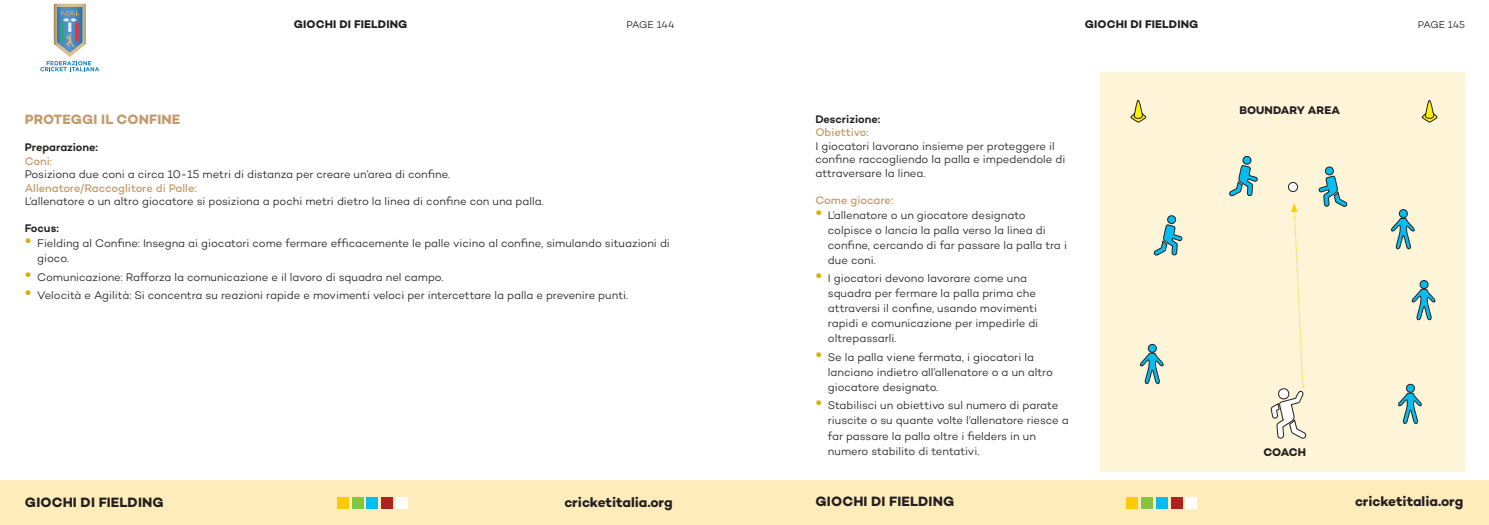
<style>
.page{position:relative;width:1489px;height:525px;background:#fff}
.page>*{position:absolute;margin:0;border:0;box-sizing:border-box;transform-origin:0 0}
.t1{font:700 13.75px "Campton";color:#231f20}
.t2{font:700 13.75px "Campton";letter-spacing:.01em;color:#c39a6b}
.t3{font:300 11.25px/15px "Campton";letter-spacing:-.005em;color:#231f20}
.t4{font:500 11.25px "Campton";letter-spacing:-.005em;color:#c39a6b}
.t5{font:700 11.25px "Campton";letter-spacing:.01em;color:#231f20}
.t6{font:600 11.25px "Campton";color:#231f20}
.t7{font:300 10px "Campton";letter-spacing:-.015em;color:#231f20}
.s1{font-size:21.25px;color:#d9ad07}
</style>
<div class="page">
<div style="left:0;top:479px;width:1488px;height:45px;background:#feedbb"></div>
<svg style="left:40px;top:4px;width:59px;height:67px"></svg>
<div style="left:1100px;top:72px;width:364px;height:399px;background:#fef4d7"></div>
<div style="left:1148px;top:344px;width:8px;height:8px;background:#01bdf2;border-radius:50%"></div>
<div style="left:1147px;top:344px;width:9px;height:8px;border:1px solid #231f20;border-radius:50%"></div>
<svg style="left:1140px;top:352px;width:24px;height:32px"></svg>
<svg style="left:1399px;top:209px;width:8px;height:8px"></svg>
<div style="left:1398px;top:209px;width:9px;height:9px;border:1px solid #231f20;border-radius:50%"></div>
<svg style="left:1391px;top:218px;width:24px;height:32px"></svg>
<div style="left:1419px;top:280px;width:8px;height:8px;background:#01bdf2;border-radius:50%"></div>
<div style="left:1419px;top:280px;width:9px;height:9px;border:1px solid #231f20;border-radius:50%"></div>
<svg style="left:1411px;top:288px;width:24px;height:32px"></svg>
<svg style="left:1406px;top:384px;width:8px;height:8px"></svg>
<div style="left:1405px;top:384px;width:9px;height:8px;border:1px solid #231f20;border-radius:50%"></div>
<svg style="left:1398px;top:392px;width:24px;height:32px"></svg>
<svg style="left:1288px;top:182px;width:9px;height:9px"></svg>
<div style="left:1287px;top:182px;width:10px;height:10px;border:1px solid #231f20;border-radius:50%"></div>
<svg style="left:1318px;top:166px;width:29px;height:41px"></svg>
<svg style="left:1229px;top:155px;width:28px;height:41px"></svg>
<svg style="left:1153px;top:215px;width:29px;height:41px"></svg>
<svg style="left:1270px;top:203px;width:37px;height:236px"></svg>
<svg style="left:1130px;top:100px;width:15px;height:23px"></svg>
<svg style="left:1421px;top:100px;width:16px;height:23px"></svg>
<div style="left:337px;top:497px;width:12px;height:11px;background:#feca0a"></div>
<div style="left:352px;top:497px;width:11px;height:11px;background:#86c43f"></div>
<div style="left:366px;top:497px;width:12px;height:11px;background:#01bdf2"></div>
<div style="left:381px;top:497px;width:12px;height:11px;background:#ac2322"></div>
<div style="left:396px;top:497px;width:11px;height:11px;background:#fff"></div>
<div style="left:1126px;top:497px;width:12px;height:11px;background:#feca0a"></div>
<div style="left:1141px;top:497px;width:11px;height:11px;background:#86c43f"></div>
<div style="left:1156px;top:497px;width:11px;height:11px;background:#01bdf2"></div>
<div style="left:1170px;top:497px;width:12px;height:11px;background:#ac2322"></div>
<div style="left:1185px;top:497px;width:12px;height:11px;background:#fff"></div>
<p class="t5" style="left:294px;top:17px;width:115px">GIOCHI DI FIELDING</p>
<p class="t7" style="left:626px;top:19px;width:49px">PAGE 144</p>
<p class="t5" style="left:1084px;top:17px;width:115px">GIOCHI DI FIELDING</p>
<p class="t7" style="left:1417px;top:19px;width:49px">PAGE 145</p>
<p class="t2" style="left:25px;top:111px;width:157px">PROTEGGI IL CONFINE</p>
<p class="t6" style="left:25px;top:140px;width:75px">Preparazione:</p>
<p class="t4" style="left:25px;top:154px;width:29px">Coni:</p>
<p class="t3" style="left:25px;top:166px;width:427px">Posiziona due coni a circa 10-15 metri di distanza per creare un’area di confine.</p>
<p class="t4" style="left:25px;top:181px;width:173px">Allenatore/Raccoglitore di Palle:</p>
<p class="t3" style="left:25px;top:193px;width:520px">L’allenatore o un altro giocatore si posiziona a pochi metri dietro la linea di confine con una palla.</p>
<p class="t6" style="left:25px;top:221px;width:35px">Focus:</p>
<p class="t3" style="left:37px;top:235px;width:634px;text-indent:-12px"><span class="s1">•</span> Fielding al Confine: Insegna ai giocatori come fermare efficacemente le palle vicino al confine, simulando situazioni di gioco.</p>
<p class="t3" style="left:25px;top:269px;width:420px"><span class="s1">•</span> Comunicazione: Rafforza la comunicazione e il lavoro di squadra nel campo.</p>
<p class="t3" style="left:25px;top:288px;width:605px"><span class="s1">•</span> Velocità e Agilità: Si concentra su reazioni rapide e movimenti veloci per intercettare la palla e prevenire punti.</p>
<p class="t6" style="left:815px;top:111px;width:66px">Descrizione:</p>
<p class="t4" style="left:815px;top:125px;width:55px">Obiettivo:</p>
<p class="t3" style="left:815px;top:139px;width:251px;line-height:13.5px">I giocatori lavorano insieme per proteggere il confine raccogliendo la palla e impedendole di attraversare la linea.</p>
<p class="t4" style="left:815px;top:192px;width:79px">Come giocare:</p>
<p class="t3" style="left:827px;top:207px;width:240px;text-indent:-12px"><span class="s1">•</span> L’allenatore o un giocatore designato colpisce o lancia la palla verso la linea di confine, cercando di far passare la palla tra i due coni.</p>
<p class="t3" style="left:827px;top:270px;width:212px;text-indent:-12px"><span class="s1">•</span> I giocatori devono lavorare come una squadra per fermare la palla prima che attraversi il confine, usando movimenti rapidi e comunicazione per impedirle di oltrepassarli.</p>
<p class="t3" style="left:827px;top:349px;width:226px;text-indent:-12px"><span class="s1">•</span> Se la palla viene fermata, i giocatori la lanciano indietro all’allenatore o a un altro giocatore designato.</p>
<p class="t3" style="left:827px;top:398px;width:242px;text-indent:-12px"><span class="s1">•</span> Stabilisci un obiettivo sul numero di parate riuscite o su quante volte l’allenatore riesce a far passare la palla oltre i fielders in un numero stabilito di tentativi.</p>
<p class="t5" style="left:1239px;top:103px;width:102px">BOUNDARY AREA</p>
<p class="t5" style="left:1263px;top:444px;width:44px">COACH</p>
<p class="t1" style="left:25px;top:493px;width:140px">GIOCHI DI FIELDING</p>
<p class="t1" style="left:564px;top:493px;width:110px">cricketitalia.org</p>
<p class="t1" style="left:815px;top:492px;width:140px">GIOCHI DI FIELDING</p>
<p class="t1" style="left:1354px;top:492px;width:110px">cricketitalia.org</p>
</div>
